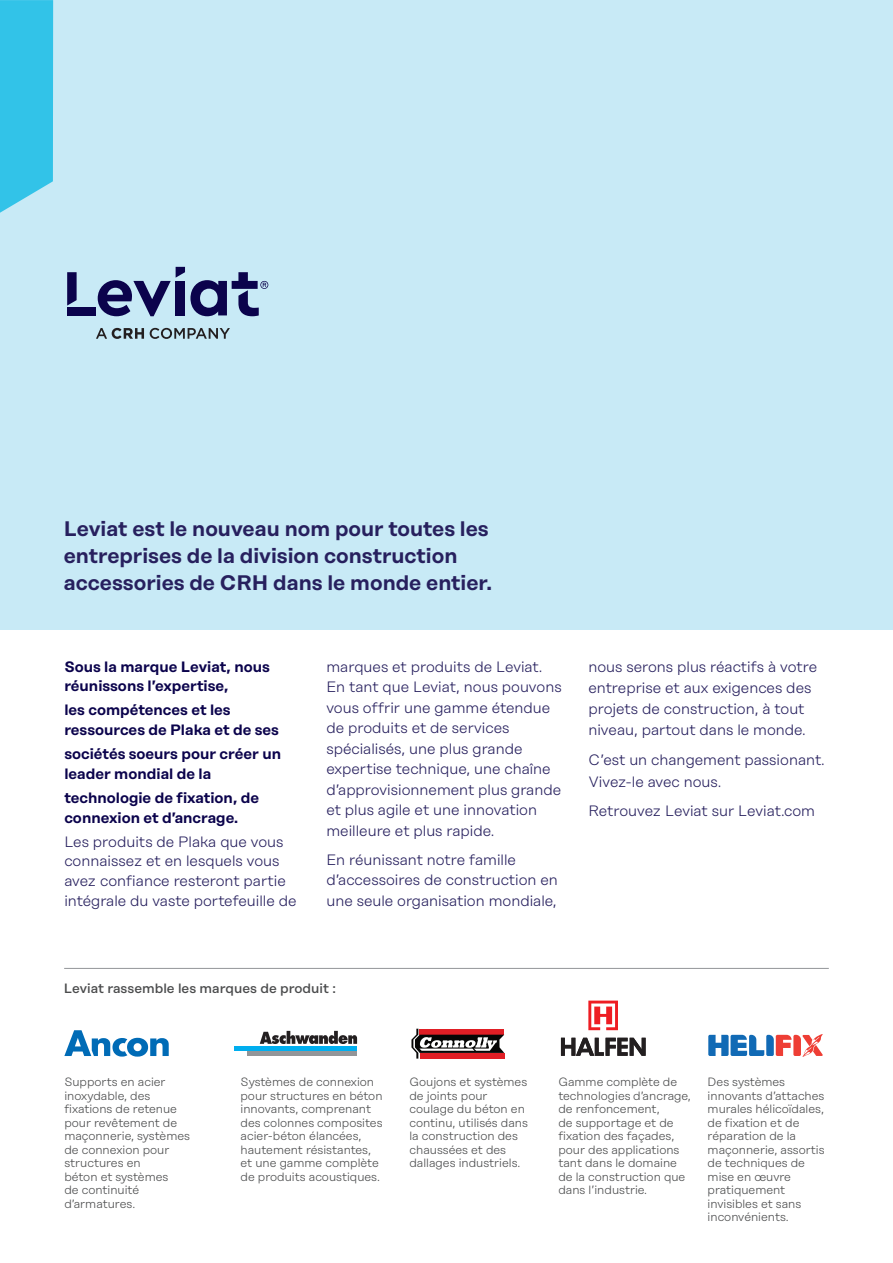
<style>
.page{position:relative;width:893px;height:1263px;background:#fff}
.page>*{position:absolute;margin:0;border:0;box-sizing:border-box;transform-origin:0 0}
.t1{font:600 21px/27px "Rational Display";color:#27205e}
.t2{font:300 15px/20.5px "Rational Display";color:#27205e}
.t3{font:600 15px/19.8px "Rational Display";color:#0b034c}
.t4{font:500 13.5px "Rational Display";color:#4b4c4d}
.t5{font:300 12px/13.5px "Rational Display";color:#4b4c4d}
</style>
<div class="page">
<div style="left:0;top:0;width:893px;height:629px;background:#c8eaf6"></div>
<hr style="left:235px;top:1047px;width:122px;height:4px;background:#00aeef">
<svg style="left:260px;top:1031px;width:97px;height:13px"></svg>
<hr style="left:248px;top:1052px;width:109px;height:4px;background:#939598">
<svg style="left:64px;top:1030px;width:105px;height:27px"></svg>
<svg style="left:411px;top:1028px;width:94px;height:31px"></svg>
<svg style="left:708px;top:1034px;width:115px;height:23px"></svg>
<svg style="left:588px;top:1000px;width:30px;height:30px"></svg>
<svg style="left:561px;top:1038px;width:85px;height:18px"></svg>
<hr style="left:64px;top:968px;width:765px;height:1px;background:#939598">
<svg style="left:0;top:0;width:53px;height:213px;background:#3dc5e9"></svg>
<svg style="left:96px;top:328px;width:48px;height:11px"></svg>
<svg style="left:150px;top:328px;width:80px;height:11px"></svg>
<div style="left:67px;top:307px;width:29px;height:8px;background:#0b034c"></div>
<svg style="left:67px;top:272px;width:10px;height:34px"></svg>
<svg style="left:98px;top:267px;width:170px;height:49px"></svg>
<h1 class="t1" style="left:64px;top:515px;width:430px">Leviat est le nouveau nom pour toutes les entreprises de la division construction accessories de CRH dans le monde entier.</h1>
<p class="t3" style="left:64px;top:656px;width:207px">Sous la marque Leviat, nous réunissons l’expertise,</p>
<p class="t3" style="left:64px;top:700px;width:216px">les compétences et les ressources de Plaka et de ses</p>
<p class="t3" style="left:64px;top:744px;width:218px">sociétés soeurs pour créer un leader mondial de la</p>
<p class="t3" style="left:64px;top:787px;width:196px">technologie de fixation, de connexion et d’ancrage.</p>
<p class="t2" style="left:64px;top:831px;width:234px;line-height:19.8px">Les produits de Plaka que vous connaissez et en lesquels vous avez confiance resteront partie intégrale du vaste portefeuille de</p>
<p class="t2" style="left:326px;top:656px;width:237px">marques et produits de Leviat.<br>En tant que Leviat, nous pouvons vous offrir une gamme étendue de produits et de services spécialisés, une plus grande expertise technique, une chaîne d’approvisionnement plus grande et plus agile et une innovation meilleure et plus rapide.</p>
<p class="t2" style="left:326px;top:849px;width:233px">En réunissant notre famille d’accessoires de construction en une seule organisation mondiale,</p>
<p class="t2" style="left:588px;top:656px;width:230px;line-height:21.3px">nous serons plus réactifs à votre entreprise et aux exigences des projets de construction, à tout niveau, partout dans le monde.</p>
<p class="t2" style="left:588px;top:749px;width:238px;line-height:21.3px">C’est un changement passionant.<br>Vivez-le avec nous.</p>
<p class="t2" style="left:588px;top:801px;width:228px">Retrouvez Leviat sur Leviat.com</p>
<p class="t4" style="left:64px;top:980px;width:274px">Leviat rassemble les marques de produit :</p>
<p class="t5" style="left:64px;top:1075px;width:127px">Supports en acier inoxydable, des fixations de retenue pour revêtement de maçonnerie, systèmes de connexion pour structures en<br>béton et systèmes<br>de continuité d’armatures.</p>
<p class="t5" style="left:409px;top:1075px;width:120px">Goujons et systèmes de joints pour coulage du béton en continu, utilisés dans la construction des chaussées et des dallages industriels.</p>
<p class="t5" style="left:558px;top:1075px;width:134px">Gamme complète de technologies d’ancrage, de renfoncement,<br>de supportage et de fixation des façades, pour des applications tant dans le domaine de la construction que dans l’industrie.</p>
<p class="t5" style="left:708px;top:1075px;width:119px">Des systèmes innovants d’attaches murales hélicoïdales, de fixation et de réparation de la maçonnerie, assortis de techniques de mise en œuvre pratiquement invisibles et sans inconvénients.</p>
<p class="t5" style="left:241px;top:1075px;width:143px">Systèmes de connexion pour structures en béton innovants, comprenant des colonnes composites acier-béton élancées, hautement résistantes, et une gamme complète de produits acoustiques.</p>
</div>
